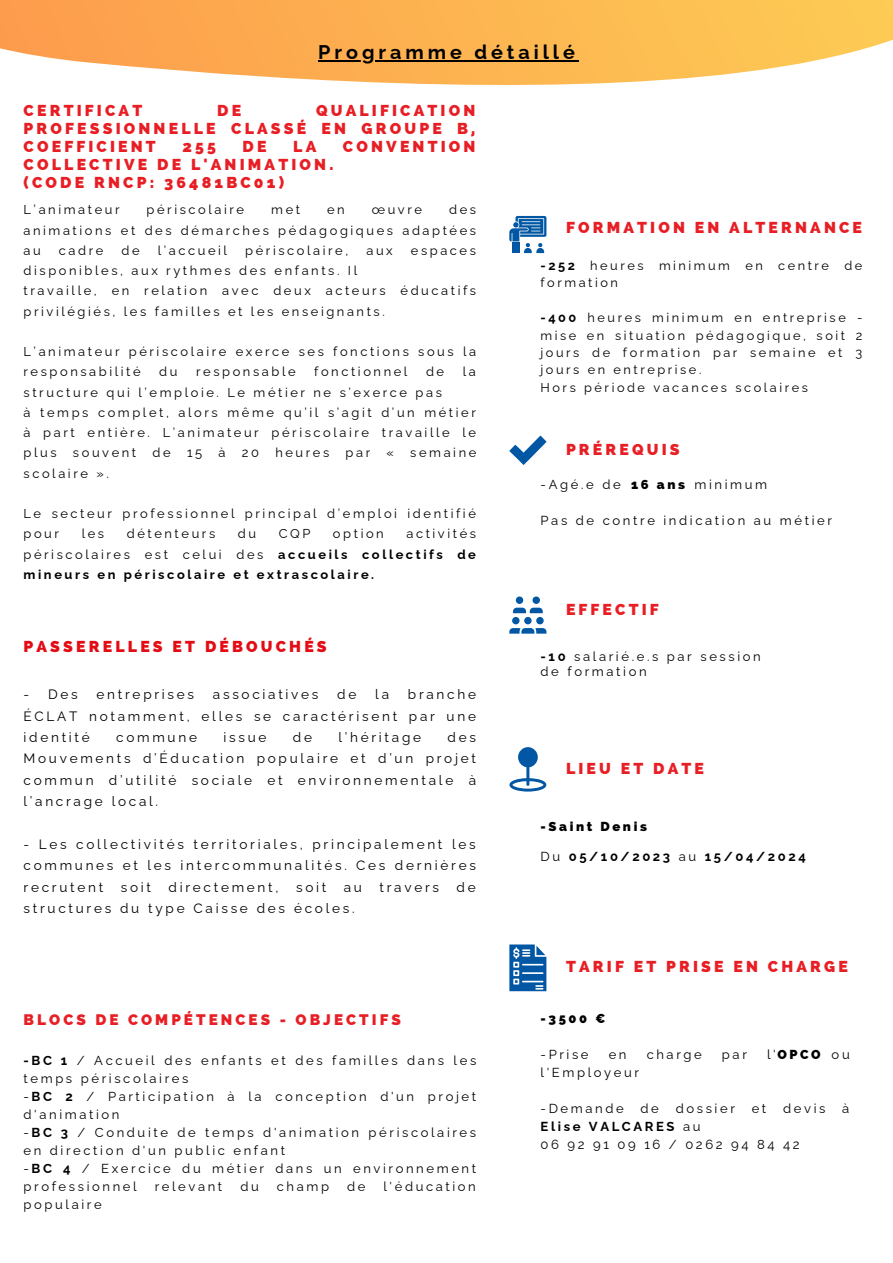
<style>
.page{position:relative;width:893px;height:1263px;background:#fff}
.page>*{position:absolute;margin:0;border:0;box-sizing:border-box;transform-origin:0 0}
.t1{font:700 19.73px "Raleway";letter-spacing:.2em;color:#000}
.t2{font:800 15.83px/18px "Raleway";letter-spacing:.2em;color:#e81e25;text-align:justify}
.t3{font:800 15.83px "Raleway";letter-spacing:.2em;color:#e30c14}
.t4{font:800 15.3px "Raleway";letter-spacing:.2em;color:#e81e25}
.t5{font:13.58px/21.4px "Raleway";letter-spacing:.2em;color:#000;text-align:justify}
.t6{font:13.05px/18px "Raleway";letter-spacing:.2em;color:#000}
.t7{font:700 13.05px "Raleway";letter-spacing:.2em;color:#000}
.t8{font:800 13.05px "Raleway";letter-spacing:.2em;color:#000}
.t9{font:12.9px/20.2px "Raleway";letter-spacing:.2em;color:#000}
.t10{font:700 12.9px/20.2px "Raleway";letter-spacing:.2em;color:#000;text-align:justify}
.t11{font:12.75px/17.4px "Raleway";letter-spacing:.2em;color:#000}
.s1{font-weight:400}
.s2{font-weight:700}
</style>
<div class="page">
<svg style="left:509px;top:747px;width:37px;height:44px"></svg>
<svg style="left:509px;top:436px;width:37px;height:29px"></svg>
<svg style="left:509px;top:596px;width:37px;height:38px"></svg>
<svg style="left:509px;top:216px;width:37px;height:37px"></svg>
<svg style="left:509px;top:944px;width:37px;height:47px"></svg>
<svg style="left:0;top:0;width:893px;height:85px"></svg>
<hr style="left:318px;top:60px;width:261px;height:2px;background:#000">
<p class="t1" style="left:318px;top:40px;width:258px">Programme détaillé</p>
<p class="t2" style="left:24px;top:101px;width:453px;text-indent:292px">QUALIFICATION PROFESSIONNELLE CLASSÉ EN GROUPE B, COEFFICIENT</p>
<p class="t2" style="left:24px;top:101px;width:120px">CERTIFICAT</p>
<p class="t2" style="left:217px;top:101px;width:25px">DE</p>
<p class="t2" style="left:182px;top:137px;width:35px">255</p>
<p class="t2" style="left:243px;top:137px;width:25px">DE</p>
<p class="t2" style="left:293px;top:137px;width:25px">LA</p>
<p class="t2" style="left:343px;top:137px;width:134px">CONVENTION</p>
<p class="t2" style="left:24px;top:155px;width:311px">COLLECTIVE DE L'ANIMATION.</p>
<p class="t2" style="left:24px;top:173px;width:262px">(CODE RNCP: 36481BC01)</p>
<p class="t9" style="left:24px;top:200px;width:454px;text-align:justify;text-indent:425px">des animations et des démarches pédagogiques adaptées au</p>
<p class="t9" style="left:24px;top:200px;width:98px">L’animateur</p>
<p class="t9" style="left:147px;top:200px;width:99px">périscolaire</p>
<p class="t9" style="left:271px;top:200px;width:30px">met</p>
<p class="t9" style="left:327px;top:200px;width:19px">en</p>
<p class="t9" style="left:372px;top:200px;width:52px">œuvre</p>
<p class="t9" style="left:59px;top:240px;width:46px">cadre</p>
<p class="t9" style="left:122px;top:240px;width:20px">de</p>
<p class="t9" style="left:158px;top:240px;width:71px">l’accueil</p>
<p class="t9" style="left:245px;top:240px;width:105px">périscolaire,</p>
<p class="t9" style="left:366px;top:240px;width:28px">aux</p>
<p class="t9" style="left:411px;top:240px;width:67px">espaces</p>
<p class="t9" style="left:24px;top:260px;width:335px">disponibles, aux rythmes des enfants. Il</p>
<p class="t9" style="left:24px;top:281px;width:454px">travaille, en relation avec deux acteurs éducatifs privilégiés, les familles et les enseignants.</p>
<p class="t9" style="left:24px;top:341px;width:454px">L’animateur périscolaire exerce ses fonctions sous la responsabilité</p>
<p class="t9" style="left:159px;top:362px;width:20px">du</p>
<p class="t9" style="left:196px;top:362px;width:101px">responsable</p>
<p class="t9" style="left:314px;top:362px;width:95px">fonctionnel</p>
<p class="t9" style="left:426px;top:362px;width:20px">de</p>
<p class="t9" style="left:463px;top:362px;width:15px">la</p>
<p class="t9" style="left:24px;top:382px;width:420px">structure qui l’emploie. Le métier ne s’exerce pas</p>
<p class="t9" style="left:24px;top:402px;width:454px;text-align:justify">à temps complet, alors même qu’il s’agit d’un métier à part entière. L’animateur périscolaire travaille le plus</p>
<p class="t9" style="left:73px;top:443px;width:65px">souvent</p>
<p class="t9" style="left:153px;top:443px;width:20px">de</p>
<p class="t9" style="left:187px;top:443px;width:17px">15</p>
<p class="t9" style="left:218px;top:443px;width:9px">à</p>
<p class="t9" style="left:242px;top:443px;width:19px">20</p>
<p class="t9" style="left:275px;top:443px;width:55px">heures</p>
<p class="t9" style="left:346px;top:443px;width:26px">par</p>
<p class="t9" style="left:386px;top:443px;width:9px">«</p>
<p class="t9" style="left:410px;top:443px;width:68px">semaine</p>
<p class="t9" style="left:24px;top:463px;width:87px">scolaire ».</p>
<p class="t9" style="left:24px;top:503px;width:454px">Le secteur professionnel principal d’emploi identifié pour</p>
<p class="t10" style="left:24px;top:524px;width:454px;text-indent:383px"><span class="s1">activités périscolaires est celui des</span> accueils collectifs de mineurs en périscolaire et extrascolaire.</p>
<p class="t9" style="left:82px;top:524px;width:24px">les</p>
<p class="t9" style="left:127px;top:524px;width:90px">détenteurs</p>
<p class="t9" style="left:238px;top:524px;width:20px">du</p>
<p class="t9" style="left:279px;top:524px;width:33px">CQP</p>
<p class="t9" style="left:333px;top:524px;width:52px">option</p>
<p class="t3" style="left:24px;top:637px;width:305px">PASSERELLES ET DÉBOUCHÉS</p>
<p class="t5" style="left:24px;top:684px;width:56px">- Des</p>
<p class="t5" style="left:97px;top:684px;width:99px">entreprises</p>
<p class="t5" style="left:213px;top:684px;width:107px">associatives</p>
<p class="t5" style="left:337px;top:684px;width:21px">de</p>
<p class="t5" style="left:375px;top:684px;width:15px">la</p>
<p class="t5" style="left:24px;top:684px;width:454px;text-indent:384px">branche ÉCLAT notamment, elles se caractérisent par une identité</p>
<p class="t5" style="left:24px;top:726px;width:454px;text-indent:424px">des Mouvements d’Éducation populaire et d’un projet commun d’utilité sociale et environnementale à l’ancrage local.</p>
<p class="t5" style="left:24px;top:833px;width:454px">- Les collectivités territoriales, principalement les communes et les intercommunalités. Ces dernières recrutent</p>
<p class="t5" style="left:116px;top:726px;width:82px">commune</p>
<p class="t5" style="left:223px;top:726px;width:44px">issue</p>
<p class="t5" style="left:293px;top:726px;width:21px">de</p>
<p class="t5" style="left:338px;top:726px;width:84px">l’héritage</p>
<p class="t5" style="left:121px;top:876px;width:32px">soit</p>
<p class="t5" style="left:169px;top:876px;width:111px">directement,</p>
<p class="t5" style="left:296px;top:876px;width:32px">soit</p>
<p class="t5" style="left:344px;top:876px;width:20px">au</p>
<p class="t5" style="left:379px;top:876px;width:61px">travers</p>
<p class="t5" style="left:456px;top:876px;width:21px">de</p>
<p class="t5" style="left:24px;top:897px;width:333px">structures du type Caisse des écoles.</p>
<p class="t4" style="left:24px;top:1011px;width:379px">BLOCS DE COMPÉTENCES - OBJECTIFS</p>
<p class="t6" style="left:24px;top:1052px;width:454px"><span class="s2">-BC 1</span> / Accueil des enfants et des familles dans les temps périscolaires</p>
<p class="t6" style="left:24px;top:1088px;width:454px">-<span class="s2">BC 2</span> / Participation à la conception d'un projet d'animation</p>
<p class="t6" style="left:24px;top:1124px;width:454px">-<span class="s2">BC 3</span> / Conduite de temps d'animation périscolaires en direction d'un public enfant</p>
<p class="t6" style="left:24px;top:1160px;width:454px">-<span class="s2">BC 4</span> / Exercice du métier dans un environnement professionnel</p>
<p class="t6" style="left:155px;top:1178px;width:69px">relevant</p>
<p class="t6" style="left:240px;top:1178px;width:20px">du</p>
<p class="t6" style="left:277px;top:1178px;width:54px">champ</p>
<p class="t6" style="left:347px;top:1178px;width:20px">de</p>
<p class="t6" style="left:383px;top:1178px;width:94px">l'éducation</p>
<p class="t6" style="left:24px;top:1196px;width:80px">populaire</p>
<p class="t2" style="left:566px;top:219px;width:297px">FORMATION EN ALTERNANCE</p>
<p class="t11" style="left:540px;top:257px;width:323px"><span class="s2">-252</span> heures minimum en centre de formation</p>
<p class="t11" style="left:540px;top:309px;width:323px;text-align:justify"><span class="s2">-400</span> heures minimum en entreprise - mise en situation pédagogique, soit 2 jours de formation par semaine et 3 jours en entreprise.</p>
<p class="t11" style="left:540px;top:379px;width:269px">Hors période vacances scolaires</p>
<p class="t2" style="left:566px;top:441px;width:115px">PRÉREQUIS</p>
<p class="t6" style="left:540px;top:475px;width:82px">-Agé.e de</p>
<p class="t6" style="left:694px;top:475px;width:74px">minimum</p>
<p class="t6" style="left:540px;top:511px;width:293px">Pas de contre indication au métier</p>
<p class="t8" style="left:631px;top:477px;width:55px">16 ans</p>
<p class="t2" style="left:566px;top:601px;width:94px">EFFECTIF</p>
<p class="t6" style="left:540px;top:649px;width:222px;line-height:15.1px"><span class="s2">-10</span> salarié.e.s par session de formation</p>
<p class="t2" style="left:566px;top:760px;width:139px">LIEU ET DATE</p>
<p class="t8" style="left:540px;top:818px;width:108px">-Saint Denis</p>
<p class="t7" style="left:540px;top:849px;width:267px"><span class="s1">Du</span> 05/10/2023 <span class="s1">au</span> 15/04/2024</p>
<p class="t2" style="left:566px;top:957px;width:283px">TARIF ET PRISE EN CHARGE</p>
<p class="t8" style="left:540px;top:1010px;width:66px">-3500 €</p>
<p class="t6" style="left:540px;top:1045px;width:50px">-Prise</p>
<p class="t6" style="left:608px;top:1045px;width:19px">en</p>
<p class="t6" style="left:646px;top:1045px;width:57px">charge</p>
<p class="t6" style="left:722px;top:1045px;width:26px">par</p>
<p class="t8" style="left:767px;top:1047px;width:55px"><span class="s1">l'</span>OPCO</p>
<p class="t6" style="left:831px;top:1045px;width:20px">ou</p>
<p class="t6" style="left:540px;top:1063px;width:100px">l'Employeur</p>
<p class="t6" style="left:540px;top:1099px;width:85px">-Demande</p>
<p class="t6" style="left:640px;top:1099px;width:20px">de</p>
<p class="t6" style="left:675px;top:1099px;width:61px">dossier</p>
<p class="t6" style="left:751px;top:1099px;width:16px">et</p>
<p class="t6" style="left:783px;top:1099px;width:44px">devis</p>
<p class="t6" style="left:842px;top:1099px;width:9px">à</p>
<p class="t7" style="left:540px;top:1118px;width:162px">Elise VALCARES <span class="s1">au</span></p>
<p class="t6" style="left:540px;top:1135px;width:261px">06 92 91 09 16 / 0262 94 84 42</p>
</div>
